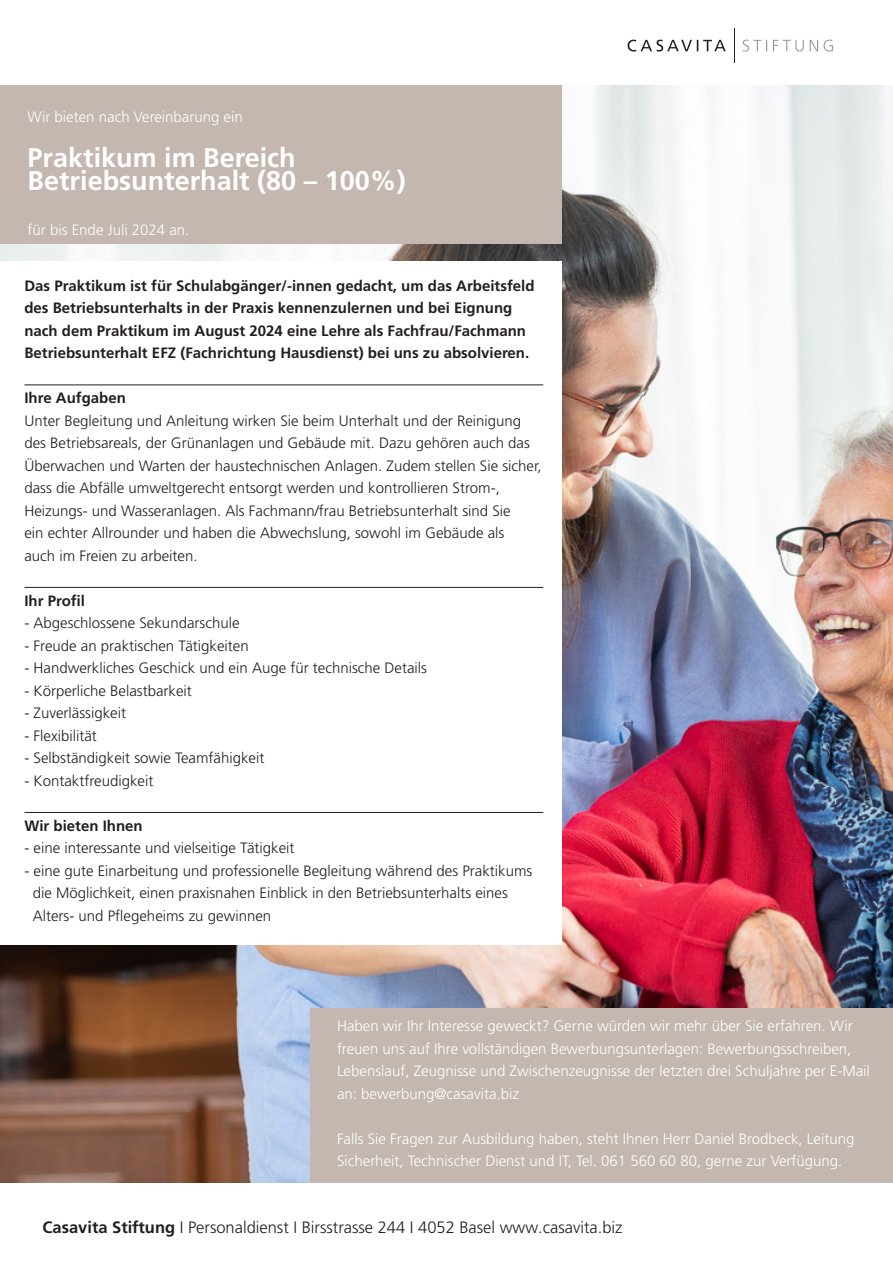
<style>
.page{position:relative;width:893px;height:1263px;background:#fff}
.page>*{position:absolute;margin:0;border:0;box-sizing:border-box;transform-origin:0 0}
.t1{font:700 27px/22.5px "Frutiger LT Pro";color:#fff}
.t2{font:300 16.5px "Frutiger LT Pro";color:#231f20}
.t3{font:300 15px/22.5px "Frutiger LT Pro";color:#231f20}
.t4{font:300 15px/22.5px "Frutiger LT Pro";color:#fff}
.t5{font:700 15px/22.5px "Frutiger LT Pro";color:#231f20}
.s1{font-weight:700}
</style>
<div class="page">
<svg style="left:627px;top:40px;width:99px;height:12px"></svg>
<hr style="left:734px;top:28px;width:1px;height:35px;background:#231f20">
<svg style="left:743px;top:40px;width:90px;height:12px"></svg>
<img style="left:0;top:85px;width:893px;height:1097px">
<div style="left:0;top:261px;width:561px;height:684px;background:#fff"></div>
<div style="left:0;top:85px;width:561px;height:158px;background:#c3b7b0"></div>
<div style="left:310px;top:1008px;width:583px;height:174px;background:#c3b7b0"></div>
<hr style="left:24px;top:385px;width:519px;height:1px;background:#231f20">
<hr style="left:24px;top:587px;width:519px;height:1px;background:#231f20">
<hr style="left:24px;top:812px;width:519px;height:1px;background:#231f20">
<p class="t4" style="left:28px;top:106px;width:217px">Wir bieten nach Vereinbarung ein</p>
<p class="t1" style="left:28px;top:147px;width:380px">Praktikum im Bereich<br>Betriebsunterhalt (80 – 100%)</p>
<p class="t4" style="left:28px;top:218px;width:163px">für bis Ende Juli 2024 an.</p>
<p class="t5" style="left:24px;top:274px;width:512px">Das Praktikum ist für Schulabgänger/-innen gedacht, um das Arbeitsfeld des Betriebsunterhalts in der Praxis kennenzulernen und bei Eignung nach dem Praktikum im August 2024 eine Lehre als Fachfrau/Fachmann Betriebsunterhalt EFZ (Fachrichtung Hausdienst) bei uns zu absolvieren.</p>
<p class="t3" style="left:24px;top:387px;width:519px"><span class="s1">Ihre Aufgaben<br></span>Unter Begleitung und Anleitung wirken Sie beim Unterhalt und der Reinigung des Betriebsareals, der Grünanlagen und Gebäude mit. Dazu gehören auch das Überwachen und Warten der haustechnischen Anlagen. Zudem stellen Sie sicher, dass die Abfälle umweltgerecht entsorgt werden und kontrollieren Strom-, Heizungs- und Wasseranlagen. Als Fachmann/frau Betriebsunterhalt sind Sie<br>ein echter Allrounder und haben die Abwechslung, sowohl im Gebäude als<br>auch im Freien zu arbeiten.</p>
<p class="t5" style="left:24px;top:589px;width:62px">Ihr Profil</p>
<p class="t3" style="left:24px;top:612px;width:217px">- Abgeschlossene Sekundarschule</p>
<p class="t3" style="left:24px;top:634px;width:226px">- Freude an praktischen Tätigkeiten</p>
<p class="t3" style="left:24px;top:657px;width:404px">- Handwerkliches Geschick und ein Auge für technische Details</p>
<p class="t3" style="left:24px;top:679px;width:169px">- Körperliche Belastbarkeit</p>
<p class="t3" style="left:24px;top:702px;width:103px">- Zuverlässigkeit</p>
<p class="t3" style="left:24px;top:724px;width:74px">- Flexibilität</p>
<p class="t3" style="left:24px;top:747px;width:242px">- Selbständigkeit sowie Teamfähigkeit</p>
<p class="t3" style="left:24px;top:769px;width:130px">- Kontaktfreudigkeit</p>
<p class="t5" style="left:24px;top:814px;width:120px">Wir bieten Ihnen</p>
<p class="t3" style="left:24px;top:837px;width:272px">- eine interessante und vielseitige Tätigkeit</p>
<p class="t3" style="left:33px;top:859px;width:501px;text-indent:-8px">- eine gute Einarbeitung und professionelle Begleitung während des Praktikums die Möglichkeit, einen praxisnahen Einblick in den Betriebsunterhalts eines<br>Alters- und Pflegeheims zu gewinnen</p>
<p class="t4" style="left:337px;top:1015px;width:534px">Haben wir Ihr Interesse geweckt? Gerne würden wir mehr über Sie erfahren. Wir freuen uns auf Ihre vollständigen Bewerbungsunterlagen: Bewerbungsschreiben, Lebenslauf, Zeugnisse und Zwischenzeugnisse der letzten drei Schuljahre per E-Mail an: bewerbung@casavita.biz</p>
<p class="t4" style="left:337px;top:1127px;width:519px">Falls Sie Fragen zur Ausbildung haben, steht Ihnen Herr Daniel Brodbeck, Leitung<br>Sicherheit, Technischer Dienst und IT, Tel. 061 560 60 80, gerne zur Verfügung.</p>
<p class="t2" style="left:43px;top:1217px;width:582px"><span class="s1">Casavita Stiftung</span> I Personaldienst I Birsstrasse 244 I 4052 Basel www.casavita.biz</p>
</div>
